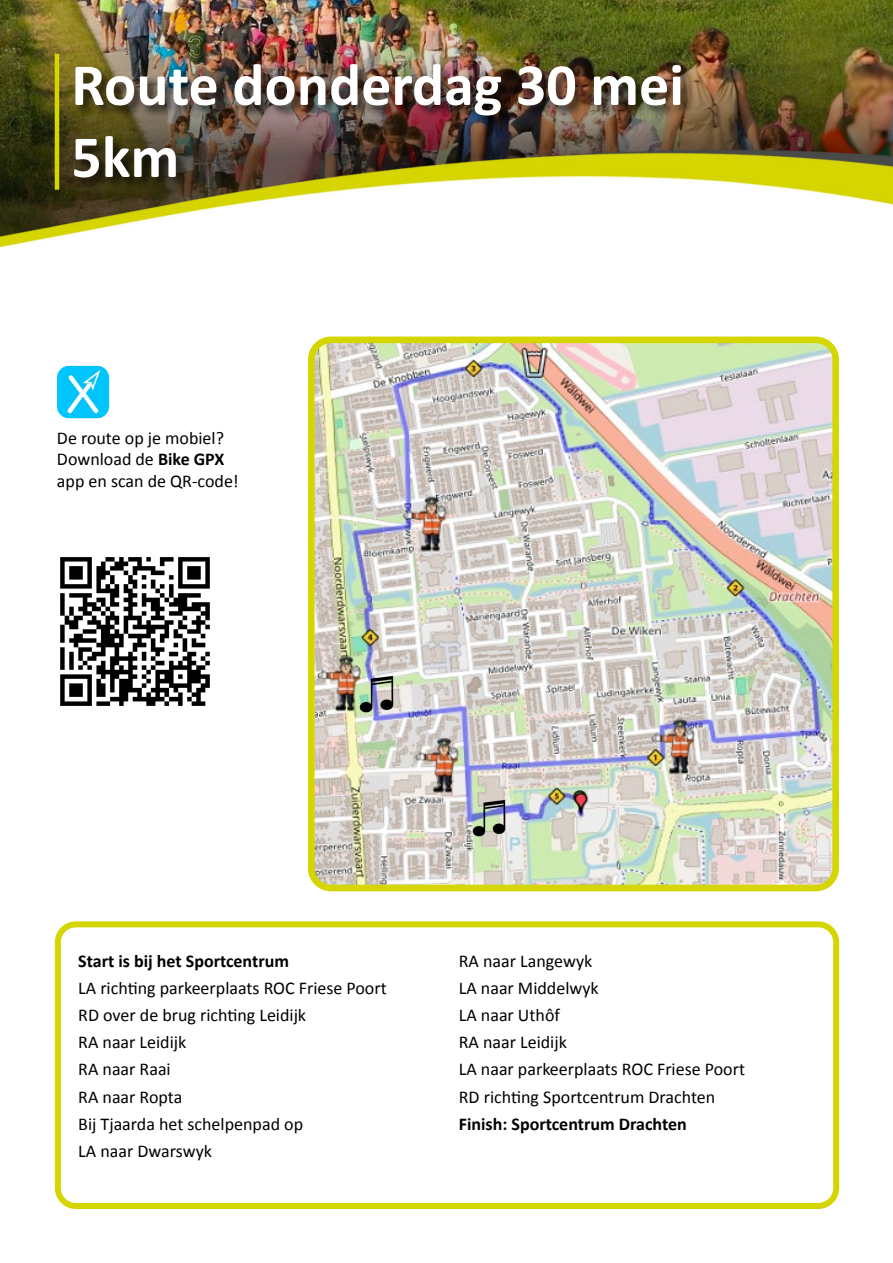
<style>
.page{position:relative;width:893px;height:1263px;background:#fff}
.page>*{position:absolute;margin:0;border:0;box-sizing:border-box;transform-origin:0 0}
.t1{font:700 60px/72px "Calibri";color:#fff}
.t2{font:18px/27px "Calibri";color:#000}
.t3{font:700 18px "Calibri";color:#000}
.s1{font-weight:700}
</style>
<div class="page">
<img style="left:0;top:0;width:893px;height:150px">
<img style="left:0;top:150px;width:893px;height:98px">
<div style="left:73px;top:62px;width:622px;height:129px;background:#000;opacity:.75"></div>
<hr style="left:55px;top:54px;width:4px;height:136px;background:#d5d500">
<div style="left:55px;top:921px;width:784px;height:288px;border:6px solid #d5d500;border-radius:18px"></div>
<img style="left:316px;top:345px;width:515px;height:538px">
<div style="left:308px;top:337px;width:531px;height:554px;border:7px solid #d5d500;border-radius:20px"></div>
<img style="left:57px;top:366px;width:52px;height:52px">
<img style="left:472px;top:799px;width:33px;height:37px">
<img style="left:360px;top:675px;width:33px;height:37px">
<img style="left:60px;top:557px;width:150px;height:149px">
<h1 class="t1" style="left:71px;top:47px;width:614px">Route donderdag 30 mei<br>5km</h1>
<p class="t2" style="left:57px;top:426px;width:183px;line-height:21.6px">De route op je mobiel?<br>Download de <span class="s1">Bike GPX </span>app en scan de QR-code!</p>
<p class="t3" style="left:78px;top:949px;width:212px">Start is bij het Sportcentrum</p>
<p class="t2" style="left:78px;top:974px;width:310px">LA richting parkeerplaats ROC Friese Poort<br>RD over de brug richting Leidijk<br>RA naar Leidijk<br>RA naar Raai<br>RA naar Ropta<br>Bij Tjaarda het schelpenpad op<br>LA naar Dwarswyk</p>
<p class="t2" style="left:459px;top:947px;width:288px">RA naar Langewyk<br>LA naar Middelwyk<br>LA naar Uthôf<br>RA naar Leidijk<br>LA naar parkeerplaats ROC Friese Poort<br>RD richting Sportcentrum Drachten</p>
<p class="t3" style="left:459px;top:1111px;width:229px">Finish: Sportcentrum Drachten</p>
</div>
